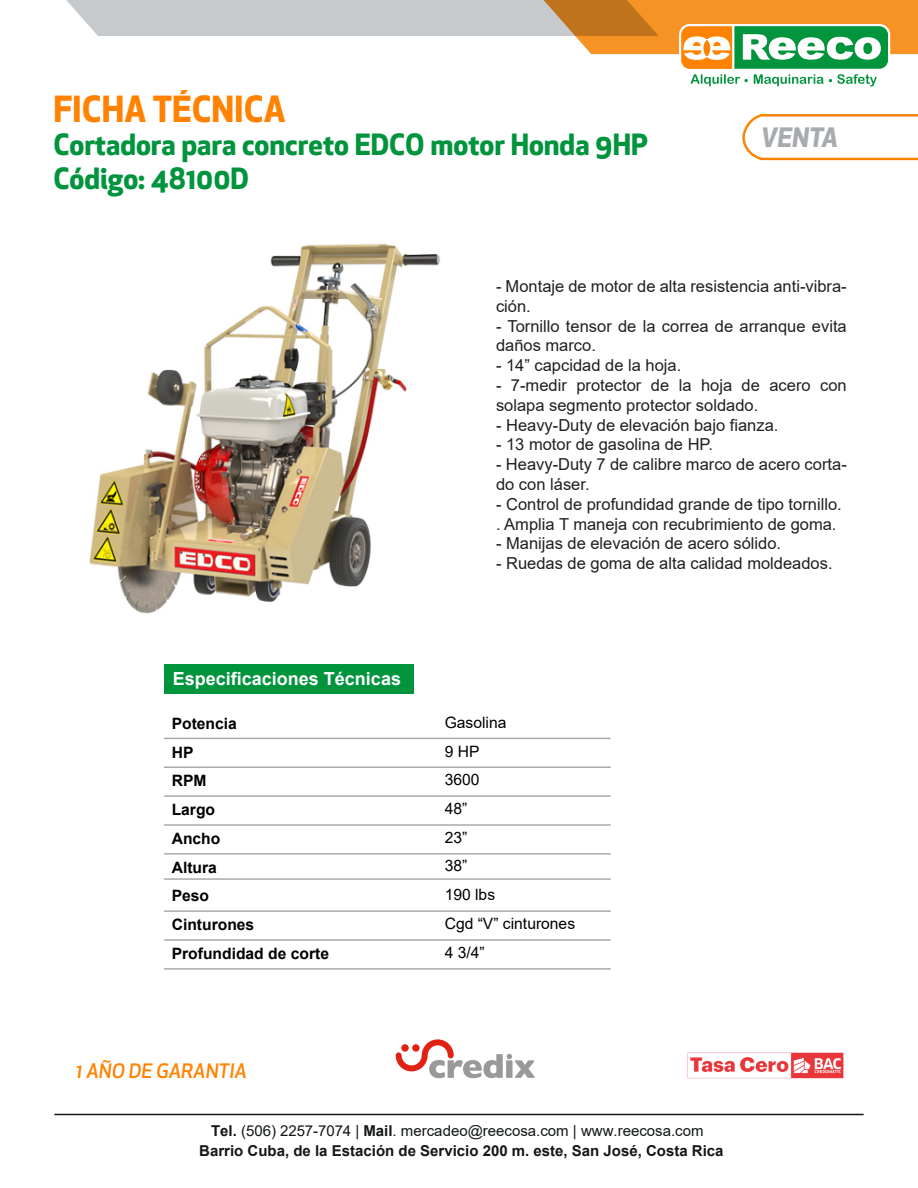
<style>
.page{position:relative;width:918px;height:1188px;background:#fff}
.page>*{position:absolute;margin:0;border:0;box-sizing:border-box;transform-origin:0 0}
.t1{font:700 35.1px "Apex New";color:#ff8200}
.t2{font:700 28.65px/34.3px "Apex New";color:#00943d}
.t3{font:italic 700 26.1px "Apex New";color:#a8abae}
.t4{font:italic 500 19.5px "Apex New";color:#ff8200}
.t5{font:700 18px "Arial";color:#fff}
.t6{font:16.5px/19.8px "Arial";color:#231f20}
.t7{font:700 15.6px/28.7px "Arial";color:#000}
.t8{font:15.6px/28.7px "Arial";color:#000}
.t9{font:700 15px/19.8px "Arial";color:#131718;text-align:center}
.s1{font-weight:400}
</style>
<div class="page">
<svg style="left:66px;top:0;width:852px;height:87px"></svg>
<hr style="left:54px;top:1114px;width:810px;height:1px;background:#131718">
<hr style="left:164px;top:738px;width:447px;height:1px;background:#a8abae">
<hr style="left:164px;top:766px;width:447px;height:2px;background:#a8abae">
<hr style="left:164px;top:795px;width:447px;height:2px;background:#a8abae">
<hr style="left:164px;top:824px;width:447px;height:2px;background:#a8abae">
<hr style="left:164px;top:853px;width:447px;height:2px;background:#a8abae">
<hr style="left:164px;top:878px;width:447px;height:2px;background:#a8abae">
<hr style="left:164px;top:910px;width:447px;height:2px;background:#a8abae">
<hr style="left:164px;top:939px;width:447px;height:2px;background:#a8abae">
<hr style="left:164px;top:968px;width:447px;height:2px;background:#a8abae">
<div style="left:164px;top:664px;width:250px;height:30px;background:#00943d"></div>
<svg style="left:742px;top:114px;width:176px;height:47px"></svg>
<img style="left:687px;top:1052px;width:157px;height:27px">
<svg style="left:396px;top:1039px;width:139px;height:39px"></svg>
<img style="left:89px;top:243px;width:351px;height:371px">
<h1 class="t1" style="left:53px;top:84px;width:234px">FICHA TÉCNICA</h1>
<h2 class="t2" style="left:53px;top:126px;width:596px">Cortadora para concreto EDCO motor Honda 9HP<br>Código: 48100D</h2>
<h3 class="t3" style="left:761px;top:118px;width:79px">VENTA</h3>
<p class="t5" style="left:173px;top:666px;width:230px">Especificaciones Técnicas</p>
<p class="t6" style="left:496px;top:276px;width:352px">- Montaje de motor de alta resistencia anti-vibra&shy;ción.</p>
<p class="t6" style="left:496px;top:316px;width:352px">- Tornillo tensor de la correa de arranque evita daños marco.</p>
<p class="t6" style="left:496px;top:355px;width:187px">- 14” capcidad de la hoja.</p>
<p class="t6" style="left:496px;top:375px;width:352px">- 7-medir protector de la hoja de acero con solapa segmento protector soldado.</p>
<p class="t6" style="left:496px;top:415px;width:284px">- Heavy-Duty de elevación bajo fianza.</p>
<p class="t6" style="left:496px;top:435px;width:219px">- 13 motor de gasolina de HP.</p>
<p class="t6" style="left:496px;top:454px;width:352px">- Heavy-Duty 7 de calibre marco de acero corta&shy;do con láser.</p>
<p class="t6" style="left:496px;top:494px;width:347px">- Control de profundidad grande de tipo tornillo. . Amplia T maneja con recubrimiento de goma.</p>
<p class="t6" style="left:496px;top:534px;width:287px">- Manijas de elevación de acero sólido.</p>
<p class="t6" style="left:496px;top:553px;width:338px">- Ruedas de goma de alta calidad moldeados.</p>
<p class="t7" style="left:172px;top:709px;width:159px">Potencia<br>HP<br>RPM<br>Largo<br>Ancho<br>Altura<br>Peso<br>Cinturones<br>Profundidad de corte</p>
<p class="t8" style="left:445px;top:708px;width:132px">Gasolina<br>9 HP<br>3600<br>48”<br>23”<br>38”<br>190 lbs<br>Cgd “V” cinturones<br>4 3/4”</p>
<p class="t4" style="left:76px;top:1058px;width:173px">1 AÑO DE GARANTIA</p>
<p class="t9" style="left:199px;top:1121px;width:526px">Tel. <span class="s1">(506) 2257-7074 |</span> Mail<span class="s1">. mercadeo@reecosa.com | www.reecosa.com<br></span>Barrio Cuba, de la Estación de Servicio 200 m. este, San José, Costa Rica</p>
</div>
